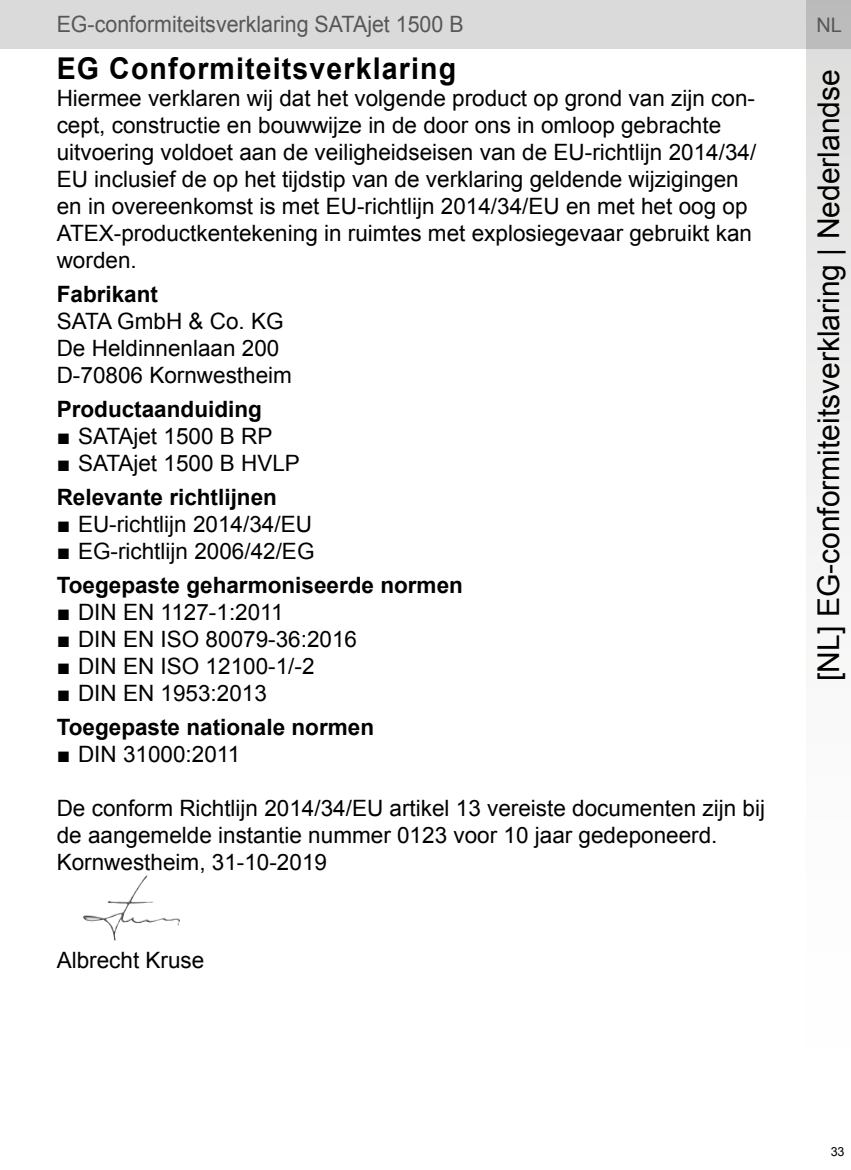
<style>
.page{position:relative;width:851px;height:1170px;background:#fff}
.page>*{position:absolute;margin:0;border:0;box-sizing:border-box;transform-origin:0 0}
.t1{font:30px "Arial";color:#000}
.t2{font:700 30px "Arial";letter-spacing:.04em;color:#000;scale:.95 1}
.t3{font:22.5px/27px "Arial";color:#000}
.t4{font:700 22.5px "Arial";color:#000}
.t5{font:22.5px "Arial";color:#575756;scale:.95 1}
.t6{font:20px "Arial";color:#575756}
.t7{font:12.5px "Arial";color:#000}
</style>
<div class="page">
<div style="left:0;top:0;width:850px;height:49px;background:#dadada"></div>
<svg style="left:806px;top:0;width:44px;height:555px"></svg>
<img style="left:83px;top:875px;width:97px;height:65px">
<p class="t5" style="left:57px;top:10px;width:430px">EG-conformiteitsverklaring SATAjet 1500 B</p>
<p class="t6" style="left:816px;top:11px;width:27px">NL</p>
<h1 class="t2" style="left:57px;top:48px;width:422px">EG Conformiteitsverklaring</h1>
<p class="t3" style="left:57px;top:84px;width:701px">Hiermee verklaren wij dat het volgende product op grond van zijn con&shy;cept, constructie en bouwwijze in de door ons in omloop gebrachte uitvoering voldoet aan de veiligheidseisen van de EU-richtlijn 2014/34/ EU inclusief de op het tijdstip van de verklaring geldende wijzigingen en in overeenkomst is met EU-richtlijn 2014/34/EU en met het oog op ATEX-productkentekening in ruimtes met explosiegevaar gebruikt kan worden.</p>
<p class="t4" style="left:57px;top:279px;width:103px">Fabrikant</p>
<p class="t3" style="left:57px;top:307px;width:237px">SATA GmbH &amp; Co. KG<br>De Heldinnenlaan 200<br>D-70806 Kornwestheim</p>
<p class="t4" style="left:57px;top:394px;width:207px">Productaanduiding</p>
<p class="t3" style="left:57px;top:423px;width:217px">■ SATAjet 1500 B RP</p>
<p class="t3" style="left:57px;top:450px;width:245px">■ SATAjet 1500 B HVLP</p>
<p class="t4" style="left:57px;top:482px;width:222px">Relevante richtlijnen</p>
<p class="t3" style="left:57px;top:511px;width:257px">■ EU-richtlijn 2014/34/EU</p>
<p class="t3" style="left:57px;top:538px;width:259px">■ EG-richtlijn 2006/42/EG</p>
<p class="t4" style="left:57px;top:570px;width:407px">Toegepaste geharmoniseerde normen</p>
<p class="t3" style="left:57px;top:599px;width:228px">■ DIN EN 1127-1:2011</p>
<p class="t3" style="left:57px;top:626px;width:302px">■ DIN EN ISO 80079-36:2016</p>
<p class="t3" style="left:57px;top:653px;width:259px">■ DIN EN ISO 12100-1/-2</p>
<p class="t3" style="left:57px;top:680px;width:212px">■ DIN EN 1953:2013</p>
<p class="t4" style="left:57px;top:712px;width:319px">Toegepaste nationale normen</p>
<p class="t3" style="left:57px;top:741px;width:185px">■ DIN 31000:2011</p>
<p class="t3" style="left:57px;top:795px;width:709px">De conform Richtlijn 2014/34/EU artikel 13 vereiste documenten zijn bij de aangemelde instantie nummer 0123 voor 10 jaar gedeponeerd.<br>Kornwestheim, 31-10-2019</p>
<h1 class="t1" style="left:808px;top:680px;width:613px;rotate:-90deg">[NL] EG-conformiteitsverklaring | Nederlandse</h1>
<p class="t3" style="left:57px;top:946px;width:149px">Albrecht Kruse</p>
<p class="t7" style="left:830px;top:1143px;width:15px">33</p>
</div>
